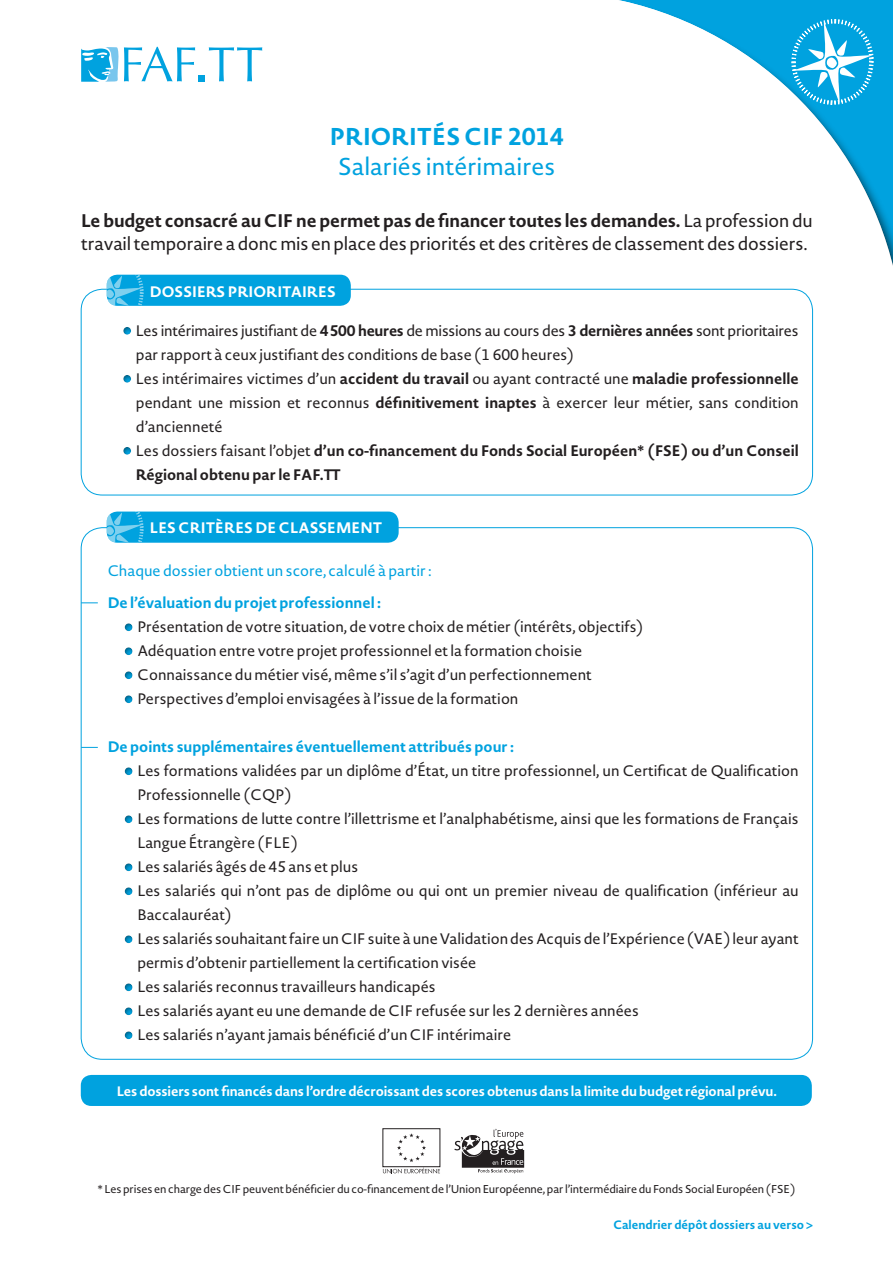
<style>
.page{position:relative;width:893px;height:1263px;background:#fff}
.page>*{position:absolute;margin:0;border:0;box-sizing:border-box;transform-origin:0 0}
.t1{font:24px "Novel Sans Pro";color:#00a2df}
.t2{font:700 24px "Novel Sans Pro";color:#00a2df}
.t3{font:18px/22.5px "Novel Sans Pro";letter-spacing:-.01em;color:#231f20}
.t4{font:15px/24px "Novel Sans Pro";color:#231f20}
.t5{font:700 15px "Novel Sans Pro";color:#00a2df}
.t6{font:700 15px "Novel Sans Pro";color:#fff}
.t7{font:15px "Novel Sans Pro";color:#00a2df}
.t8{font:700 13.5px "Novel Sans Pro";letter-spacing:-.01em;color:#fff}
.t9{font:700 12px "Novel Sans Pro";color:#00a2df}
.t10{font:11.25px "Novel Sans Pro";letter-spacing:-.01em;color:#231f20}
.s1{font-weight:700}
</style>
<div class="page">
<div style="left:608px;top:0;width:285px;height:273px;background:#231f20;opacity:.75"></div>
<div style="left:81px;top:289px;width:732px;height:206px;border:1px solid #00a2df;border-radius:21px"></div>
<div style="left:123px;top:325px;width:10px;height:11px;background:#231f20;opacity:.5"></div>
<div style="left:123px;top:373px;width:10px;height:11px;background:#231f20;opacity:.5"></div>
<div style="left:123px;top:445px;width:10px;height:11px;background:#231f20;opacity:.5"></div>
<svg style="left:81px;top:47px;width:181px;height:35px"></svg>
<div style="left:107px;top:275px;width:244px;height:31px;background:#00a2df;border-radius:11px"></div>
<svg style="left:107px;top:275px;width:36px;height:31px"></svg>
<div style="left:124px;top:622px;width:11px;height:10px;background:#231f20;opacity:.5"></div>
<div style="left:124px;top:646px;width:11px;height:10px;background:#231f20;opacity:.5"></div>
<div style="left:124px;top:670px;width:11px;height:10px;background:#231f20;opacity:.5"></div>
<div style="left:124px;top:694px;width:11px;height:10px;background:#231f20;opacity:.5"></div>
<div style="left:124px;top:766px;width:11px;height:10px;background:#231f20;opacity:.5"></div>
<div style="left:124px;top:814px;width:11px;height:10px;background:#231f20;opacity:.5"></div>
<div style="left:124px;top:862px;width:11px;height:10px;background:#231f20;opacity:.5"></div>
<div style="left:124px;top:886px;width:11px;height:10px;background:#231f20;opacity:.5"></div>
<div style="left:124px;top:934px;width:11px;height:10px;background:#231f20;opacity:.5"></div>
<div style="left:124px;top:982px;width:11px;height:10px;background:#231f20;opacity:.5"></div>
<div style="left:124px;top:1006px;width:11px;height:10px;background:#231f20;opacity:.5"></div>
<div style="left:124px;top:1030px;width:11px;height:10px;background:#231f20;opacity:.5"></div>
<svg style="left:81px;top:602px;width:17px;height:1px"></svg>
<svg style="left:81px;top:747px;width:17px;height:1px"></svg>
<div style="left:81px;top:1075px;width:731px;height:31px;background:#00a2df;border-radius:11px"></div>
<div style="left:383px;top:1128px;width:57px;height:39px;border:1px solid #231f20"></div>
<svg style="left:383px;top:1133px;width:57px;height:40px"></svg>
<svg style="left:454px;top:1129px;width:70px;height:44px"></svg>
<div style="left:107px;top:511px;width:292px;height:32px;background:#00a2df;border-radius:11px"></div>
<svg style="left:107px;top:511px;width:36px;height:32px"></svg>
<h1 class="t2" style="left:330px;top:118px;width:235px">Priorités CI F 2014</h1>
<h1 class="t1" style="left:338px;top:149px;width:219px">Salariés intérimaires</h1>
<p class="t3" style="left:81px;top:209px;width:733px"><span class="s1">Le budget consacré au CI F ne permet pas de financer toutes les demandes.</span> La profession du travail temporaire a donc mis en place des priorités et des critères de classement des dossiers.</p>
<p class="t6" style="left:150px;top:280px;width:187px">Dossie rs prioritaires</p>
<p class="t4" style="left:136px;top:318px;width:664px">Les intérimaires justifiant de <span class="s1">4500 heures</span> de missions au cours des <span class="s1">3 dernières années</span> sont prioritaires par rapport à ceux justifiant des conditions de base (1 600 heures)<br>Les intérimaires victimes d’un <span class="s1">accident du travail</span> ou ayant contracté une <span class="s1">maladie professionnelle </span>pendant une mission et reconnus <span class="s1">définitivement inaptes</span> à exercer leur métier, sans condition d’ancienneté<br>Les dossiers faisant l’objet <span class="s1">d’un co-financement du Fonds Social Européen* (FSE) ou d’un Conseil Régional obtenu par le FAF.TT</span></p>
<p class="t6" style="left:150px;top:517px;width:140px">Les c ritères de cla</p>
<p class="t6" style="left:310px;top:517px;width:74px">ssement</p>
<p class="t7" style="left:108px;top:560px;width:326px">Chaque dossier obtient un score, calculé à partir :</p>
<p class="t5" style="left:108px;top:592px;width:275px">De l’évaluation du projet professionnel :</p>
<p class="t4" style="left:137px;top:615px;width:507px">Présentation de votre situation, de votre choix de métier (intérêts, objectifs)<br>Adéquation entre votre projet professionnel et la formation choisie Connaissance du métier visé, même s’il s’agit d’un perfectionnement Perspectives d’emploi envisagées à l’issue de la formation</p>
<p class="t5" style="left:108px;top:736px;width:408px">De points supplémentaires éventuellement attribués pour :</p>
<p class="t4" style="left:137px;top:759px;width:663px">Les formations validées par un diplôme d’État, un titre professionnel, un Certificat de Qualification Professionnelle (CQP)<br>Les formations de lutte contre l’illettrisme et l’analphabétisme, ainsi que les formations de Français Langue Étrangère (FLE)<br>Les salariés âgés de 45 ans et plus<br>Les salariés qui n’ont pas de diplôme ou qui ont un premier niveau de qualification (inférieur au Baccalauréat)<br>Les salariés souhaitant faire un CIF suite à une Validation des Acquis de l’Expérience (VAE) leur ayant permis d’obtenir partiellement la certification visée<br>Les salariés reconnus travailleurs handicapés<br>Les salariés ayant eu une demande de CIF refusée sur les 2 dernières années<br>Les salariés n’ayant jamais bénéficié d’un CIF intérimaire</p>
<p class="t8" style="left:117px;top:1081px;width:662px">Les dossiers sont financés dans l’ordre décroissant des scores obtenus dans la limite du budget régional prévu.</p>
<p class="t10" style="left:98px;top:1181px;width:699px">* Les prises en charge des CIF peuvent bénéficier du co-financement de l’Union Européenne, par l’intermédiaire du Fonds Social Européen (FSE)</p>
<p class="t9" style="left:613px;top:1216px;width:201px">Calendrier dépôt dossiers au verso &gt;</p>
</div>
